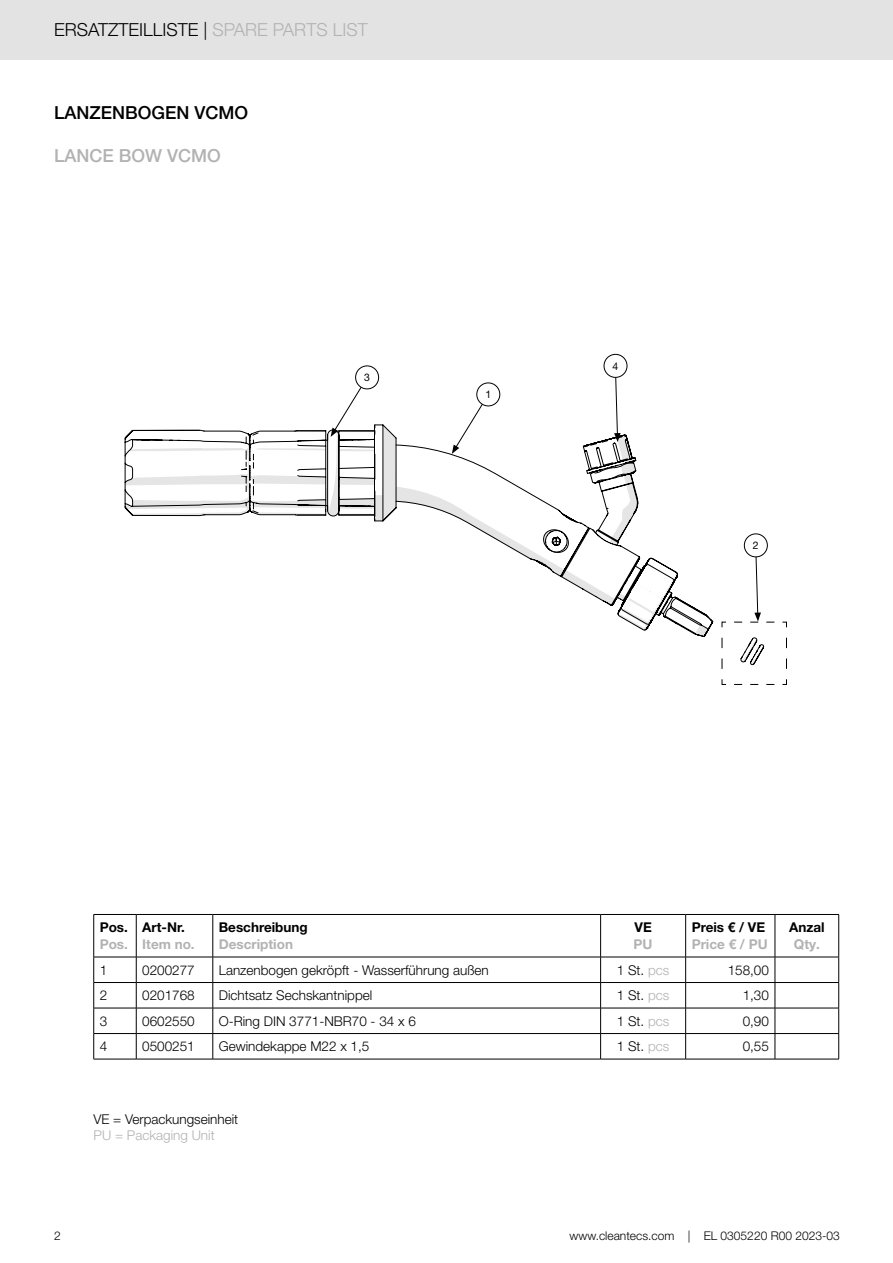
<style>
.page{position:relative;width:893px;height:1263px;background:#fff}
.page>*{position:absolute;margin:0;border:0;box-sizing:border-box;transform-origin:0 0}
.t1{font:300 18px "Helvetica Neue LT Pro";color:#000}
.t2{font:500 18px "Helvetica Neue LT Pro";color:#000}
.t3{font:500 18px "Helvetica Neue LT Pro";color:#b3b2b2}
.t4{font:300 13.5px "Helvetica Neue LT Pro";color:#000}
.t5{font:700 13.5px "Helvetica Neue LT Pro";color:#000}
.t6{font:700 13.5px "Helvetica Neue LT Pro";color:#b3b2b2}
.t7{font:300 13.5px "Helvetica Neue LT Pro";color:#b3b2b2}
.t8{font:300 12px "Helvetica Neue LT Pro";color:#000}
.t9{font:10.5px "Helvetica Neue LT Pro";color:#000}
.s1{color:#b3b2b2}
</style>
<div class="page">
<div style="left:0;top:0;width:893px;height:60px;background:#e3e3e3"></div>
<hr style="left:94px;top:914px;width:42px;height:1px;background:#000">
<hr style="left:93px;top:915px;width:1px;height:42px;background:#000">
<hr style="left:136px;top:914px;width:77px;height:1px;background:#000">
<hr style="left:136px;top:915px;width:1px;height:42px;background:#000">
<hr style="left:213px;top:914px;width:388px;height:1px;background:#000">
<hr style="left:213px;top:915px;width:1px;height:42px;background:#000">
<hr style="left:601px;top:914px;width:85px;height:1px;background:#000">
<hr style="left:600px;top:915px;width:1px;height:42px;background:#000">
<hr style="left:686px;top:914px;width:89px;height:1px;background:#000">
<hr style="left:685px;top:915px;width:1px;height:42px;background:#000">
<hr style="left:775px;top:914px;width:64px;height:1px;background:#000">
<hr style="left:775px;top:915px;width:1px;height:42px;background:#000">
<hr style="left:838px;top:915px;width:1px;height:42px;background:#000">
<hr style="left:94px;top:957px;width:42px;height:1px;background:#000">
<hr style="left:136px;top:957px;width:77px;height:1px;background:#000">
<hr style="left:213px;top:957px;width:388px;height:1px;background:#000">
<hr style="left:601px;top:957px;width:85px;height:1px;background:#000">
<hr style="left:686px;top:957px;width:89px;height:1px;background:#000">
<hr style="left:775px;top:957px;width:64px;height:1px;background:#000">
<hr style="left:94px;top:982px;width:42px;height:1px;background:#000">
<hr style="left:136px;top:982px;width:77px;height:1px;background:#000">
<hr style="left:213px;top:982px;width:388px;height:1px;background:#000">
<hr style="left:601px;top:982px;width:85px;height:1px;background:#000">
<hr style="left:686px;top:982px;width:89px;height:1px;background:#000">
<hr style="left:775px;top:982px;width:64px;height:1px;background:#000">
<hr style="left:94px;top:1008px;width:42px;height:1px;background:#000">
<hr style="left:136px;top:1008px;width:77px;height:1px;background:#000">
<hr style="left:213px;top:1008px;width:388px;height:1px;background:#000">
<hr style="left:601px;top:1008px;width:85px;height:1px;background:#000">
<hr style="left:686px;top:1008px;width:89px;height:1px;background:#000">
<hr style="left:775px;top:1008px;width:64px;height:1px;background:#000">
<hr style="left:94px;top:1033px;width:42px;height:1px;background:#000">
<svg style="left:93px;top:957px;width:1px;height:102px"></svg>
<hr style="left:136px;top:1033px;width:77px;height:1px;background:#000">
<svg style="left:136px;top:957px;width:1px;height:102px"></svg>
<hr style="left:213px;top:1033px;width:388px;height:1px;background:#000">
<svg style="left:213px;top:957px;width:1px;height:102px"></svg>
<hr style="left:601px;top:1033px;width:85px;height:1px;background:#000">
<svg style="left:600px;top:957px;width:1px;height:102px"></svg>
<hr style="left:686px;top:1033px;width:89px;height:1px;background:#000">
<svg style="left:685px;top:957px;width:1px;height:102px"></svg>
<hr style="left:775px;top:1033px;width:64px;height:1px;background:#000">
<svg style="left:775px;top:957px;width:1px;height:102px"></svg>
<svg style="left:838px;top:957px;width:1px;height:102px"></svg>
<hr style="left:94px;top:1059px;width:42px;height:1px;background:#000">
<hr style="left:136px;top:1059px;width:77px;height:1px;background:#000">
<hr style="left:213px;top:1059px;width:388px;height:1px;background:#000">
<hr style="left:601px;top:1059px;width:85px;height:1px;background:#000">
<hr style="left:686px;top:1059px;width:89px;height:1px;background:#000">
<hr style="left:775px;top:1059px;width:64px;height:1px;background:#000">
<svg style="left:125px;top:429px;width:76px;height:87px"></svg>
<svg style="left:182px;top:430px;width:52px;height:87px"></svg>
<svg style="left:234px;top:386px;width:327px;height:191px"></svg>
<svg style="left:452px;top:394px;width:37px;height:60px"></svg>
<div style="left:477px;top:383px;width:23px;height:23px;background:#fff;border-radius:50%"></div>
<div style="left:477px;top:383px;width:23px;height:23px;border:1px solid #000;border-radius:50%"></div>
<svg style="left:249px;top:377px;width:148px;height:144px"></svg>
<div style="left:356px;top:366px;width:23px;height:23px;background:#fff;border-radius:50%"></div>
<div style="left:355px;top:366px;width:24px;height:23px;border:1px solid #000;border-radius:50%"></div>
<svg style="left:561px;top:366px;width:226px;height:319px"></svg>
<div style="left:604px;top:354px;width:23px;height:23px;background:#fff;border-radius:50%"></div>
<div style="left:604px;top:354px;width:23px;height:24px;border:1px solid #000;border-radius:50%"></div>
<h1 class="t1" style="left:54px;top:19px;width:315px">ERSATZTEILLISTE | <span class="s1">SPARE PARTS LIST</span></h1>
<h1 class="t2" style="left:54px;top:102px;width:196px">LANZENBOGEN VCMO</h1>
<h1 class="t3" style="left:54px;top:145px;width:168px">LANCE BOW VCMO</h1>
<p class="t9" style="left:364px;top:371px;width:7px">3</p>
<p class="t9" style="left:485px;top:388px;width:7px">1</p>
<p class="t9" style="left:613px;top:359px;width:7px">4</p>
<p class="t9" style="left:753px;top:539px;width:7px">2</p>
<p class="t5" style="left:100px;top:919px;width:30px">Pos.</p>
<p class="t6" style="left:100px;top:935px;width:30px">Pos.</p>
<p class="t5" style="left:142px;top:919px;width:44px">Art-Nr.</p>
<p class="t6" style="left:142px;top:935px;width:54px">Item no.</p>
<p class="t5" style="left:219px;top:919px;width:91px">Beschreibung</p>
<p class="t6" style="left:219px;top:935px;width:76px">Description</p>
<p class="t5" style="left:634px;top:919px;width:19px">VE</p>
<p class="t6" style="left:634px;top:935px;width:21px">PU</p>
<p class="t5" style="left:692px;top:919px;width:75px">Preis € / VE</p>
<p class="t6" style="left:692px;top:935px;width:78px">Price € / PU</p>
<p class="t5" style="left:789px;top:919px;width:37px">Anzal</p>
<p class="t6" style="left:794px;top:935px;width:28px">Qty.</p>
<p class="t4" style="left:100px;top:961px;width:9px">1</p>
<p class="t4" style="left:142px;top:961px;width:54px">0200277</p>
<p class="t4" style="left:219px;top:961px;width:272px">Lanzenbogen gekröpft - Wasserführung außen</p>
<p class="t4" style="left:617px;top:961px;width:54px">1 St. <span class="s1">pcs</span></p>
<p class="t4" style="left:728px;top:961px;width:43px">158,00</p>
<p class="t4" style="left:100px;top:987px;width:9px">2</p>
<p class="t4" style="left:142px;top:987px;width:54px">0201768</p>
<p class="t4" style="left:219px;top:987px;width:155px">Dichtsatz Sechskantnippel</p>
<p class="t4" style="left:617px;top:987px;width:54px">1 St. <span class="s1">pcs</span></p>
<p class="t4" style="left:743px;top:987px;width:28px">1,30</p>
<p class="t4" style="left:100px;top:1012px;width:9px">3</p>
<p class="t4" style="left:142px;top:1012px;width:54px">0602550</p>
<p class="t4" style="left:219px;top:1012px;width:199px">O-Ring DIN 3771-NBR70 - 34 x 6</p>
<p class="t4" style="left:617px;top:1012px;width:54px">1 St. <span class="s1">pcs</span></p>
<p class="t4" style="left:743px;top:1012px;width:28px">0,90</p>
<p class="t4" style="left:100px;top:1038px;width:9px">4</p>
<p class="t4" style="left:142px;top:1038px;width:54px">0500251</p>
<p class="t4" style="left:219px;top:1038px;width:152px">Gewindekappe M22 x 1,5</p>
<p class="t4" style="left:617px;top:1038px;width:54px">1 St. <span class="s1">pcs</span></p>
<p class="t4" style="left:743px;top:1038px;width:28px">0,55</p>
<p class="t4" style="left:94px;top:1111px;width:146px">VE = Verpackungseinheit</p>
<p class="t7" style="left:94px;top:1127px;width:123px">PU = Packaging Unit</p>
<p class="t8" style="left:54px;top:1228px;width:8px">2</p>
<p class="t8" style="left:570px;top:1228px;width:272px">www.cleantecs.com | EL 0305220 R00 2023-03</p>
</div>
